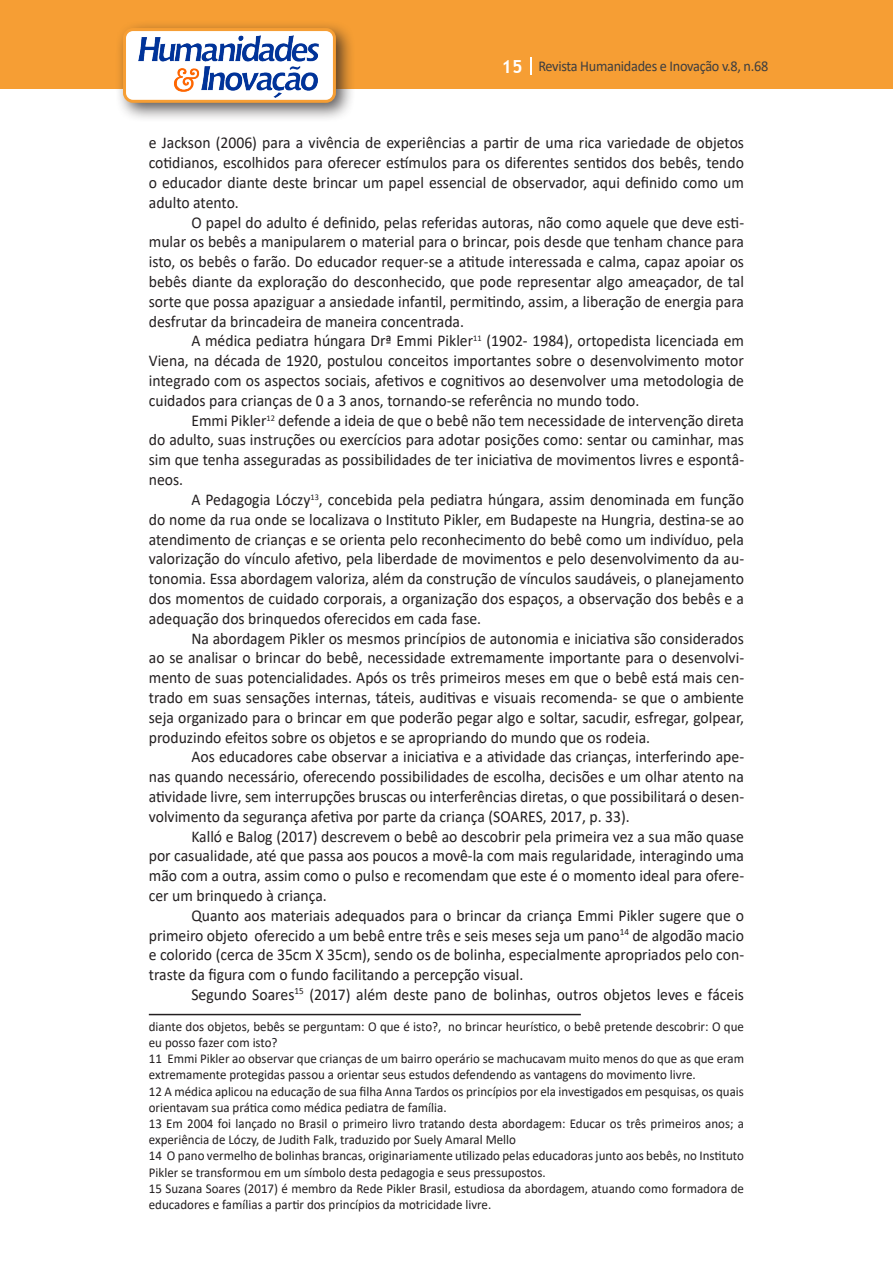
<style>
.page{position:relative;width:893px;height:1263px;background:#fff}
.page>*{position:absolute;margin:0;border:0;box-sizing:border-box;transform-origin:0 0}
.Texto{font:16.5px/19.8px "Calibri";color:#231f20;text-align:justify;scale:.95 1}
.t1{font:15px "Calibri";letter-spacing:-.02em;color:#3e3e3f;scale:.95 1}
.Rodapé{font:13.5px/16.2px "Calibri";color:#231f20;scale:.96 1}
.s1{font-family:"Trebuchet MS";font-weight:700;font-size:18px;color:#fff}
</style>
<div class="page">
<div style="left:0;top:0;width:893px;height:88px;background:#f69e34"></div>
<svg style="left:530px;top:57px;width:2px;height:18px"></svg>
<div style="left:115px;top:20px;width:241px;height:103px;background:#231f20;opacity:.75"></div>
<div style="left:125px;top:30px;width:209px;height:71px;background:#fff;border-radius:9px"></div>
<img style="left:138px;top:35px;width:181px;height:62px">
<div style="left:123px;top:28px;width:213px;height:75px;border:3px solid #f69e34;border-radius:9px"></div>
<hr style="left:149px;top:1014px;width:432px;height:1px;background:#231f20">
<p class="t1" style="left:501px;top:56px;width:282px"><span class="s1">15</span> Revista Humanidades e Inovação v.8, n.68</p>
<p class="Texto" style="left:149px;top:133px;width:628px">e Jackson (2006) para a vivência de experiências a partir de uma rica variedade de objetos cotidianos, escolhidos para oferecer estímulos para os diferentes sentidos dos bebês, tendo o educador diante deste brincar um papel essencial de observador, aqui definido como um adulto atento.</p>
<p class="Texto" style="left:149px;top:212px;width:628px;text-indent:43px">O papel do adulto é definido, pelas referidas autoras, não como aquele que deve esti&shy;mular os bebês a manipularem o material para o brincar, pois desde que tenham chance para isto, os bebês o farão. Do educador requer-se a atitude interessada e calma, capaz apoiar os bebês diante da exploração do desconhecido, que pode representar algo ameaçador, de tal sorte que possa apaziguar a ansiedade infantil, permitindo, assim, a liberação de energia para desfrutar da brincadeira de maneira concentrada.</p>
<p class="Texto" style="left:149px;top:331px;width:628px;text-indent:43px">A médica pediatra húngara Drª Emmi Pikler<sup>11</sup> (1902- 1984), ortopedista licenciada em Viena, na década de 1920, postulou conceitos importantes sobre o desenvolvimento motor integrado com os aspectos sociais, afetivos e cognitivos ao desenvolver uma metodologia de cuidados para crianças de 0 a 3 anos, tornando-se referência no mundo todo.</p>
<p class="Texto" style="left:149px;top:410px;width:628px;text-indent:43px">Emmi Pikler<sup>12</sup> defende a ideia de que o bebê não tem necessidade de intervenção direta do adulto, suas instruções ou exercícios para adotar posições como: sentar ou caminhar, mas sim que tenha asseguradas as possibilidades de ter iniciativa de movimentos livres e espontâ&shy;neos.</p>
<p class="Texto" style="left:149px;top:489px;width:628px;text-indent:43px">A Pedagogia Lóczy<sup>13</sup>, concebida pela pediatra húngara, assim denominada em função do nome da rua onde se localizava o Instituto Pikler, em Budapeste na Hungria, destina-se ao atendimento de crianças e se orienta pelo reconhecimento do bebê como um indivíduo, pela valorização do vínculo afetivo, pela liberdade de movimentos e pelo desenvolvimento da au&shy;tonomia. Essa abordagem valoriza, além da construção de vínculos saudáveis, o planejamento dos momentos de cuidado corporais, a organização dos espaços, a observação dos bebês e a adequação dos brinquedos oferecidos em cada fase.</p>
<p class="Texto" style="left:149px;top:628px;width:628px;text-indent:43px">Na abordagem Pikler os mesmos princípios de autonomia e iniciativa são considerados ao se analisar o brincar do bebê, necessidade extremamente importante para o desenvolvi&shy;mento de suas potencialidades. Após os três primeiros meses em que o bebê está mais cen&shy;trado em suas sensações internas, táteis, auditivas e visuais recomenda- se que o ambiente seja organizado para o brincar em que poderão pegar algo e soltar, sacudir, esfregar, golpear, produzindo efeitos sobre os objetos e se apropriando do mundo que os rodeia.</p>
<p class="Texto" style="left:149px;top:746px;width:628px;text-indent:43px">Aos educadores cabe observar a iniciativa e a atividade das crianças, interferindo ape&shy;nas quando necessário, oferecendo possibilidades de escolha, decisões e um olhar atento na atividade livre, sem interrupções bruscas ou interferências diretas, o que possibilitará o desen&shy;volvimento da segurança afetiva por parte da criança (SOARES, 2017, p. 33).</p>
<p class="Texto" style="left:149px;top:826px;width:628px;text-indent:43px">Kalló e Balog (2017) descrevem o bebê ao descobrir pela primeira vez a sua mão quase por casualidade, até que passa aos poucos a movê-la com mais regularidade, interagindo uma mão com a outra, assim como o pulso e recomendam que este é o momento ideal para ofere&shy;cer um brinquedo à criança.</p>
<p class="Texto" style="left:149px;top:905px;width:628px;text-indent:43px">Quanto aos materiais adequados para o brincar da criança Emmi Pikler sugere que o primeiro objeto oferecido a um bebê entre três e seis meses seja um pano<sup>14</sup> de algodão macio e colorido (cerca de 35cm X 35cm), sendo os de bolinha, especialmente apropriados pelo con&shy;traste da figura com o fundo facilitando a percepção visual.</p>
<p class="Texto" style="left:191px;top:984px;width:583px">Segundo Soares<sup>15</sup> (2017) além deste pano de bolinhas, outros objetos leves e fáceis</p>
<p class="Rodapé" style="left:149px;top:1018px;width:621px">diante dos objetos, bebês se perguntam: O que é isto?, no brincar heurístico, o bebê pretende descobrir: O que eu posso fazer com isto?</p>
<p class="Rodapé" style="left:149px;top:1050px;width:621px">11 Emmi Pikler ao observar que crianças de um bairro operário se machucavam muito menos do que as que eram extremamente protegidas passou a orientar seus estudos defendendo as vantagens do movimento livre.</p>
<p class="Rodapé" style="left:149px;top:1083px;width:621px">12 A médica aplicou na educação de sua filha Anna Tardos os princípios por ela investigados em pesquisas, os quais orientavam sua prática como médica pediatra de família.</p>
<p class="Rodapé" style="left:149px;top:1115px;width:621px">13 Em 2004 foi lançado no Brasil o primeiro livro tratando desta abordagem: Educar os três primeiros anos; a experiência de Lóczy, de Judith Falk, traduzido por Suely Amaral Mello</p>
<p class="Rodapé" style="left:149px;top:1147px;width:621px">14 O pano vermelho de bolinhas brancas, originariamente utilizado pelas educadoras junto aos bebês, no Instituto<br>Pikler se transformou em um símbolo desta pedagogia e seus pressupostos.</p>
<p class="Rodapé" style="left:149px;top:1180px;width:621px">15 Suzana Soares (2017) é membro da Rede Pikler Brasil, estudiosa da abordagem, atuando como formadora de educadores e famílias a partir dos princípios da motricidade livre.</p>
</div>
